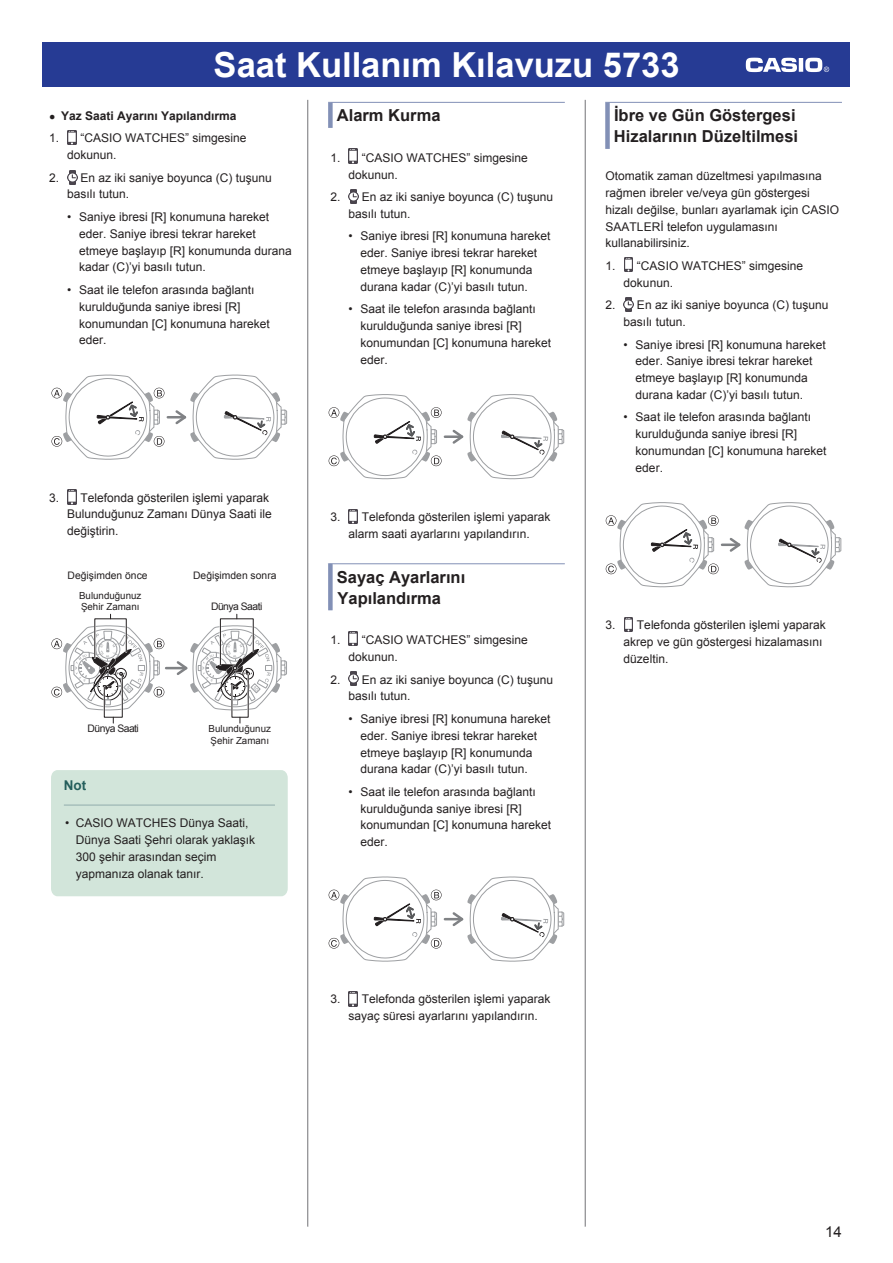
<style>
.page{position:relative;width:893px;height:1263px;background:#fff}
.page>*{position:absolute;margin:0;border:0;box-sizing:border-box;transform-origin:0 0}
.t1{font:700 34.5px "Arial";color:#fff}
.t2{font:700 16.5px/21px "Arial";color:#231f20}
.t3{font:15px "Arial";color:#231f20}
.t4{font:700 13.5px "Arial";color:#245e5c}
.t5{font:12px/16.8px "Arial";color:#231f20}
.t6{font:700 12px "Arial";color:#231f20}
.t7{font:10.35px "Arial";color:#231f20}
.t8{font:10.35px "Arial";letter-spacing:-.05em;color:#231f20}
.t9{font:9.75px/11.7px "Arial";color:#231f20}
.s1{font-weight:400;font-size:10.5px}
</style>
<div class="page">
<hr style="left:585px;top:100px;width:1px;height:1127px;background:#727276">
<hr style="left:308px;top:100px;width:1px;height:1127px;background:#727276">
<svg style="left:52px;top:374px;width:236px;height:86px"></svg>
<hr style="left:166px;top:667px;width:20px;height:2px;background:#808285">
<hr style="left:328px;top:102px;width:237px;height:1px;background:#8290b6">
<div style="left:328px;top:102px;width:5px;height:26px;background:#8290b6"></div>
<hr style="left:445px;top:435px;width:17px;height:3px;background:#808285">
<svg style="left:329px;top:394px;width:113px;height:86px"></svg>
<svg style="left:450px;top:394px;width:115px;height:86px"></svg>
<svg style="left:329px;top:876px;width:236px;height:86px"></svg>
<hr style="left:605px;top:102px;width:237px;height:1px;background:#8290b6">
<div style="left:605px;top:102px;width:5px;height:47px;background:#8290b6"></div>
<hr style="left:328px;top:563px;width:237px;height:1px;background:#8290b6">
<div style="left:328px;top:563px;width:5px;height:47px;background:#8290b6"></div>
<hr style="left:722px;top:543px;width:17px;height:3px;background:#808285">
<svg style="left:606px;top:502px;width:113px;height:86px"></svg>
<svg style="left:727px;top:502px;width:115px;height:86px"></svg>
<div style="left:43px;top:43px;width:807px;height:44px;background:#263b94"></div>
<hr style="left:799px;top:58px;width:4px;height:14px;background:#fff">
<svg style="left:746px;top:58px;width:51px;height:14px"></svg>
<svg style="left:805px;top:58px;width:24px;height:14px"></svg>
<img style="left:67px;top:171px;width:10px;height:14px">
<img style="left:68px;top:130px;width:8px;height:15px">
<img style="left:68px;top:490px;width:8px;height:14px">
<img style="left:349px;top:509px;width:8px;height:15px">
<div style="left:51px;top:770px;width:237px;height:126px;background:#d2e5da"></div>
<hr style="left:64px;top:804px;width:211px;height:2px;background:#a7bfbb">
<img style="left:348px;top:189px;width:10px;height:15px">
<img style="left:349px;top:149px;width:8px;height:14px">
<img style="left:349px;top:992px;width:8px;height:14px">
<img style="left:348px;top:672px;width:10px;height:14px">
<img style="left:349px;top:631px;width:8px;height:15px">
<img style="left:624px;top:617px;width:8px;height:15px">
<img style="left:623px;top:298px;width:10px;height:14px">
<img style="left:624px;top:257px;width:8px;height:15px">
<svg style="left:51px;top:614px;width:113px;height:109px"></svg>
<svg style="left:174px;top:614px;width:113px;height:109px"></svg>
<h1 class="t1" style="left:214px;top:42px;width:467px">Saat Kullanım Kılavuzu 5733</h1>
<p class="t6" style="left:49px;top:108px;width:189px"><span class="s1">●</span> Yaz Saati Ayarını Yapılandırma</p>
<p class="t5" style="left:67px;top:130px;width:181px;text-indent:-18px">1. “CASIO WATCHES” simgesine dokunun.</p>
<p class="t5" style="left:67px;top:169px;width:206px;text-indent:-18px">2. En az iki saniye boyunca (C) tuşunu basılı tutun.</p>
<p class="t5" style="left:79px;top:208px;width:214px;text-indent:-12px">• Saniye ibresi [R] konumuna hareket eder. Saniye ibresi tekrar hareket etmeye başlayıp [R] konumunda durana kadar (C)’yi basılı tutun.</p>
<p class="t5" style="left:79px;top:281px;width:192px;text-indent:-12px">• Saat ile telefon arasında bağlantı kurulduğunda saniye ibresi [R] konumundan [C] konumuna hareket eder.</p>
<p class="t5" style="left:67px;top:489px;width:206px;text-indent:-18px">3. Telefonda gösterilen işlemi yaparak<br>Bulunduğunuz Zamanı Dünya Saati ile değiştirin.</p>
<p class="t7" style="left:68px;top:569px;width:81px">Değişimden önce</p>
<p class="t7" style="left:193px;top:569px;width:85px">Değişimden sonra</p>
<p class="t8" style="left:211px;top:600px;width:53px">Dünya Saati</p>
<p class="t9" style="left:79px;top:590px;width:64px">Bulunduğunuz<br>Şehir Zamanı</p>
<p class="t8" style="left:88px;top:722px;width:53px">Dünya Saati</p>
<p class="t9" style="left:209px;top:723px;width:64px">Bulunduğunuz<br>Şehir Zamanı</p>
<p class="t4" style="left:64px;top:777px;width:24px">Not</p>
<p class="t5" style="left:76px;top:815px;width:181px;text-indent:-10px">• CASIO WATCHES Dünya Saati,<br>Dünya Saati Şehri olarak yaklaşık<br>300 şehir arasından seçim yapmanıza olanak tanır.</p>
<h2 class="t2" style="left:337px;top:106px;width:105px">Alarm Kurma</h2>
<h2 class="t2" style="left:614px;top:106px;width:186px">İbre ve Gün Göstergesi<br>Hizalarının Düzeltilmesi</h2>
<p class="t5" style="left:348px;top:149px;width:181px;text-indent:-18px">1. “CASIO WATCHES” simgesine dokunun.</p>
<p class="t5" style="left:348px;top:189px;width:206px;text-indent:-18px">2. En az iki saniye boyunca (C) tuşunu basılı tutun.</p>
<p class="t5" style="left:360px;top:228px;width:192px;text-indent:-12px">• Saniye ibresi [R] konumuna hareket eder. Saniye ibresi tekrar hareket etmeye başlayıp [R] konumunda durana kadar (C)’yi basılı tutun.</p>
<p class="t5" style="left:360px;top:301px;width:192px;text-indent:-12px">• Saat ile telefon arasında bağlantı kurulduğunda saniye ibresi [R] konumundan [C] konumuna hareket eder.</p>
<p class="t5" style="left:330px;top:508px;width:222px;text-align:center">3. Telefonda gösterilen işlemi yaparak alarm saati ayarlarını yapılandırın.</p>
<h2 class="t2" style="left:337px;top:567px;width:130px">Sayaç Ayarlarını<br>Yapılandırma</h2>
<p class="t5" style="left:348px;top:632px;width:181px;text-indent:-18px">1. “CASIO WATCHES” simgesine dokunun.</p>
<p class="t5" style="left:348px;top:671px;width:206px;text-indent:-18px">2. En az iki saniye boyunca (C) tuşunu basılı tutun.</p>
<p class="t5" style="left:360px;top:710px;width:192px;text-indent:-12px">• Saniye ibresi [R] konumuna hareket eder. Saniye ibresi tekrar hareket etmeye başlayıp [R] konumunda durana kadar (C)’yi basılı tutun.</p>
<p class="t5" style="left:360px;top:783px;width:192px;text-indent:-12px">• Saat ile telefon arasında bağlantı kurulduğunda saniye ibresi [R] konumundan [C] konumuna hareket eder.</p>
<p class="t5" style="left:606px;top:168px;width:235px">Otomatik zaman düzeltmesi yapılmasına rağmen ibreler ve/veya gün göstergesi hizalı değilse, bunları ayarlamak için CASIO SAATLERİ telefon uygulamasını kullanabilirsiniz.</p>
<p class="t5" style="left:624px;top:257px;width:181px;text-indent:-18px">1. “CASIO WATCHES” simgesine dokunun.</p>
<p class="t5" style="left:624px;top:297px;width:206px;text-indent:-18px">2. En az iki saniye boyunca (C) tuşunu basılı tutun.</p>
<p class="t5" style="left:636px;top:336px;width:192px;text-indent:-12px">• Saniye ibresi [R] konumuna hareket eder. Saniye ibresi tekrar hareket etmeye başlayıp [R] konumunda durana kadar (C)’yi basılı tutun.</p>
<p class="t5" style="left:636px;top:409px;width:192px;text-indent:-12px">• Saat ile telefon arasında bağlantı kurulduğunda saniye ibresi [R] konumundan [C] konumuna hareket eder.</p>
<p class="t5" style="left:624px;top:617px;width:204px;text-indent:-18px">3. Telefonda gösterilen işlemi yaparak akrep ve gün göstergesi hizalamasını düzeltin.</p>
<p class="t5" style="left:330px;top:991px;width:222px;text-align:center">3. Telefonda gösterilen işlemi yaparak sayaç süresi ayarlarını yapılandırın.</p>
<p class="t3" style="left:825px;top:1222px;width:18px">14</p>
</div>
